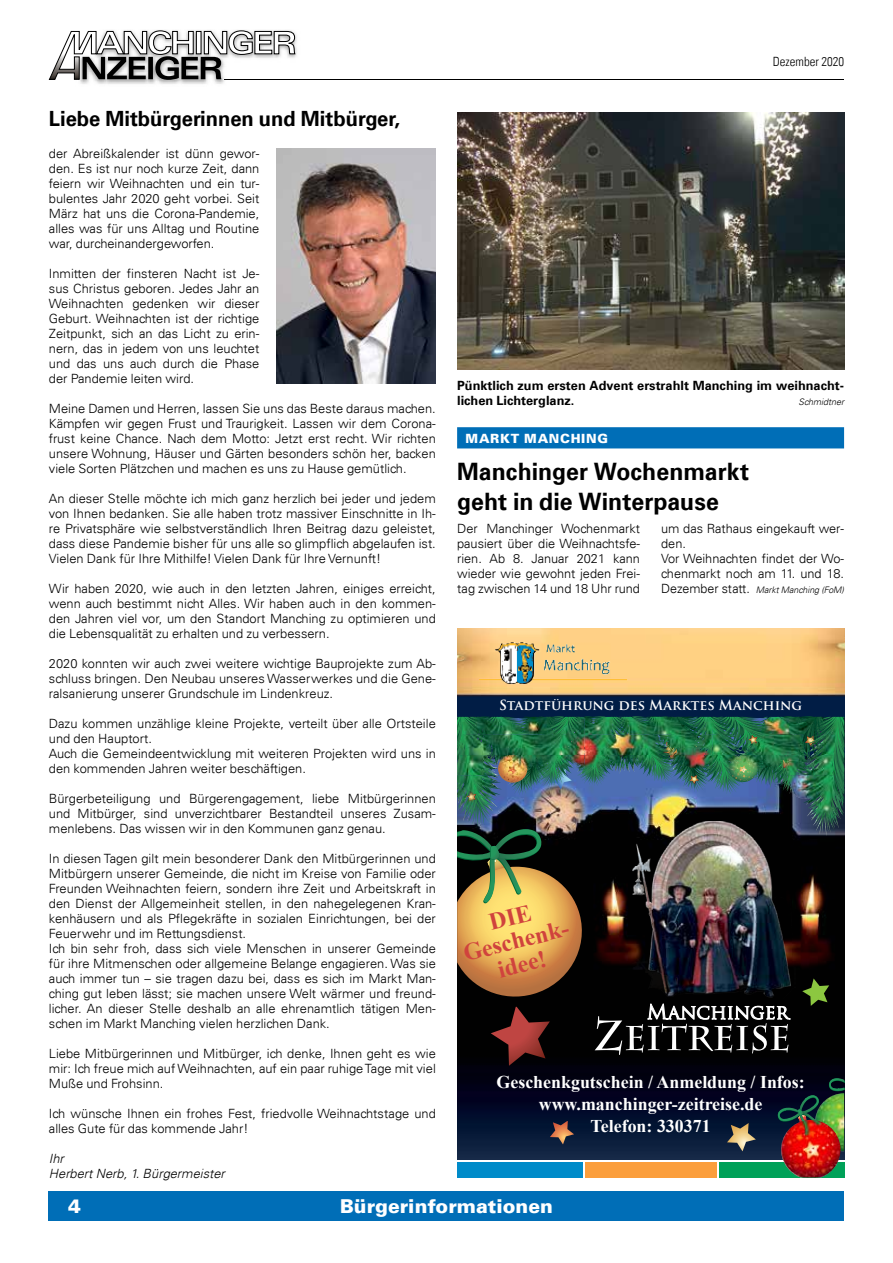
<style>
.page{position:relative;width:893px;height:1263px;background:#fff}
.page>*{position:absolute;margin:0;border:0;box-sizing:border-box;transform-origin:0 0}
.t1{font:700 24px/30px "Univers LT";color:#000;scale:.96 1}
.t2{font:700 24px/24px "Times New Roman";color:#d0433d;text-align:center}
.t3{font:700 21px "Univers LT";color:#000;scale:.96 1}
.t4{font:900 19.2px "Univers LT";color:#fff}
.t5{font:700 17.85px/22.2px "Times New Roman";color:#fff;text-align:center}
.t6{font:17.1px "Times New Roman";color:#fff}
.t7{font:700 13.65px "Trajan Pro";color:#fff}
.t8{font:300 12.75px/15px "Univers LT";color:#000;text-align:justify}
.t9{font:700 12.75px/15px "Univers LT";color:#000}
.t10{font:italic 300 12.75px/15px "Univers LT";color:#000}
.t11{font:900 12.75px "Univers LT";letter-spacing:.05em;color:#fff}
.t12{font:300 condensed 12.75px "Univers LT";color:#000}
.t13{font:italic 300 9px "Univers LT";color:#000}
.s1{font-style:normal;font-size:12.75px}
</style>
<div class="page">
<img style="left:80px;top:34px;width:217px;height:50px">
<svg style="left:49px;top:30px;width:246px;height:50px"></svg>
<hr style="left:225px;top:79px;width:619px;height:1px;background:#000">
<div style="left:49px;top:1191px;width:795px;height:29px;background:#006eb7"></div>
<img style="left:457px;top:628px;width:387px;height:89px">
<img style="left:474px;top:633px;width:159px;height:59px">
<div style="left:457px;top:1162px;width:125px;height:15px;background:#008bc9"></div>
<div style="left:585px;top:1162px;width:131px;height:15px;background:#fb9e3c"></div>
<div style="left:719px;top:1162px;width:125px;height:15px;background:#00a158"></div>
<img style="left:457px;top:1066px;width:387px;height:93px">
<img style="left:841px;top:1136px;width:3px;height:15px">
<svg style="left:777px;top:1078px;width:67px;height:58px;background:#1f3d2e"></svg>
<img style="left:779px;top:1120px;width:62px;height:57px">
<svg style="left:727px;top:1123px;width:29px;height:28px"></svg>
<svg style="left:550px;top:1121px;width:24px;height:23px"></svg>
<img style="left:457px;top:717px;width:387px;height:349px">
<img style="left:276px;top:148px;width:160px;height:236px">
<img style="left:457px;top:112px;width:387px;height:258px">
<div style="left:457px;top:427px;width:387px;height:21px;background:#006eb7"></div>
<h2 class="t3" style="left:49px;top:106px;width:367px">Liebe Mitbürgerinnen und Mitbürger,</h2>
<p class="t8" style="left:49px;top:146px;width:212px">der Abreißkalender ist dünn gewor&shy;den. Es ist nur noch kurze Zeit, dann feiern wir Weihnachten und ein tur&shy;bulentes Jahr 2020 geht vorbei. Seit März hat uns die Corona-Pandemie, alles was für uns Alltag und Routine war, durcheinandergeworfen.</p>
<p class="t8" style="left:49px;top:266px;width:212px">Inmitten der finsteren Nacht ist Je&shy;sus Christus geboren. Jedes Jahr an Weihnachten gedenken wir dieser Geburt. Weihnachten ist der richtige Zeitpunkt, sich an das Licht zu erin&shy;nern, das in jedem von uns leuchtet und das uns auch durch die Phase der Pandemie leiten wird.</p>
<p class="t8" style="left:49px;top:401px;width:388px">Meine Damen und Herren, lassen Sie uns das Beste daraus machen.<br>Kämpfen wir gegen Frust und Traurigkeit. Lassen wir dem Corona&shy;frust keine Chance. Nach dem Motto: Jetzt erst recht. Wir richten unsere Wohnung, Häuser und Gärten besonders schön her, backen viele Sorten Plätzchen und machen es uns zu Hause gemütlich.</p>
<p class="t8" style="left:49px;top:491px;width:388px">An dieser Stelle möchte ich mich ganz herzlich bei jeder und jedem von Ihnen bedanken. Sie alle haben trotz massiver Einschnitte in Ih&shy;re Privatsphäre wie selbstverständlich Ihren Beitrag dazu geleistet, dass diese Pandemie bisher für uns alle so glimpflich abgelaufen ist.<br>Vielen Dank für Ihre Mithilfe! Vielen Dank für Ihre Vernunft!</p>
<p class="t8" style="left:49px;top:581px;width:388px">Wir haben 2020, wie auch in den letzten Jahren, einiges erreicht, wenn auch bestimmt nicht Alles. Wir haben auch in den kommen&shy;den Jahren viel vor, um den Standort Manching zu optimieren und die Lebensqualität zu erhalten und zu verbessern.</p>
<p class="t8" style="left:49px;top:656px;width:388px">2020 konnten wir auch zwei weitere wichtige Bauprojekte zum Ab&shy;schluss bringen. Den Neubau unseres Wasserwerkes und die Gene&shy;ralsanierung unserer Grundschule im Lindenkreuz.</p>
<p class="t8" style="left:49px;top:716px;width:388px;text-align:left">Dazu kommen unzählige kleine Projekte, verteilt über alle Ortsteile und den Hauptort.<br>Auch die Gemeindeentwicklung mit weiteren Projekten wird uns in den kommenden Jahren weiter beschäftigen.</p>
<p class="t8" style="left:49px;top:791px;width:388px">Bürgerbeteiligung und Bürgerengagement, liebe Mitbürgerinnen und Mitbürger, sind unverzichtbarer Bestandteil unseres Zusam&shy;menlebens. Das wissen wir in den Kommunen ganz genau.</p>
<p class="t8" style="left:49px;top:851px;width:388px;text-align:left">In diesen Tagen gilt mein besonderer Dank den Mitbürgerinnen und Mitbürgern unserer Gemeinde, die nicht im Kreise von Familie oder Freunden Weihnachten feiern, sondern ihre Zeit und Arbeitskraft in den Dienst der Allgemeinheit stellen, in den nahegelegenen Kran&shy;kenhäusern und als Pflegekräfte in sozialen Einrichtungen, bei der Feuerwehr und im Rettungsdienst.<br>Ich bin sehr froh, dass sich viele Menschen in unserer Gemeinde für ihre Mitmenschen oder allgemeine Belange engagieren. Was sie auch immer tun – sie tragen dazu bei, dass es sich im Markt Man&shy;ching gut leben lässt; sie machen unsere Welt wärmer und freund&shy;licher. An dieser Stelle deshalb an alle ehrenamtlich tätigen Men&shy;schen im Markt Manching vielen herzlichen Dank.</p>
<p class="t8" style="left:49px;top:1046px;width:388px">Liebe Mitbürgerinnen und Mitbürger, ich denke, Ihnen geht es wie mir: Ich freue mich auf Weihnachten, auf ein paar ruhige Tage mit viel Muße und Frohsinn.</p>
<p class="t8" style="left:49px;top:1106px;width:388px">Ich wünsche Ihnen ein frohes Fest, friedvolle Weihnachtstage und alles Gute für das kommende Jahr!</p>
<p class="t10" style="left:49px;top:1151px;width:178px">Ihr<br>Herbert Nerb, 1. Bürgermeister</p>
<p class="t12" style="left:773px;top:53px;width:73px">Dezember 2020</p>
<p class="t9" style="left:457px;top:378px;width:388px">Pünktlich zum ersten Advent erstrahlt Manching im weihnacht&shy;lichen Lichterglanz.</p>
<p class="t13" style="left:798px;top:397px;width:47px">Schmidtner</p>
<p class="t11" style="left:466px;top:430px;width:144px">MARKT MANCHING</p>
<h1 class="t1" style="left:457px;top:456px;width:306px">Manchinger Wochenmarkt geht in die Winterpause</h1>
<p class="t8" style="left:457px;top:521px;width:184px">Der Manchinger Wochenmarkt pausiert über die Weihnachtsfe&shy;rien. Ab 8. Januar 2021 kann wieder wie gewohnt jeden Frei&shy;tag zwischen 14 und 18 Uhr rund</p>
<p class="t8" style="left:661px;top:521px;width:184px;text-align:left">um das Rathaus eingekauft wer&shy;den.<br>Vor Weihnachten findet der Wo&shy;chenmarkt noch am 11. und 18.</p>
<p class="t13" style="left:661px;top:584px;width:184px"><span class="s1">Dezember statt.</span> Markt Manching (FoM)</p>
<p class="t7" style="left:499px;top:697px;width:305px">Stadtführung des Marktes Manching</p>
<h1 class="t2" style="left:455px;top:918px;width:113px;rotate:-14deg">DIE<br>Geschenk&shy;idee!</h1>
<h3 class="t5" style="left:496px;top:1070px;width:310px">Geschenkgutschein / Anmeldung / Infos: www.manchinger-zeitreise.de<br>Telefon: 330371</h3>
<h3 class="t6" style="left:632px;top:1075px;width:28px">Uhr</h3>
<h3 class="t4" style="left:68px;top:1193px;width:14px">4</h3>
<h3 class="t4" style="left:340px;top:1193px;width:214px">Bürgerinformationen</h3>
</div>
